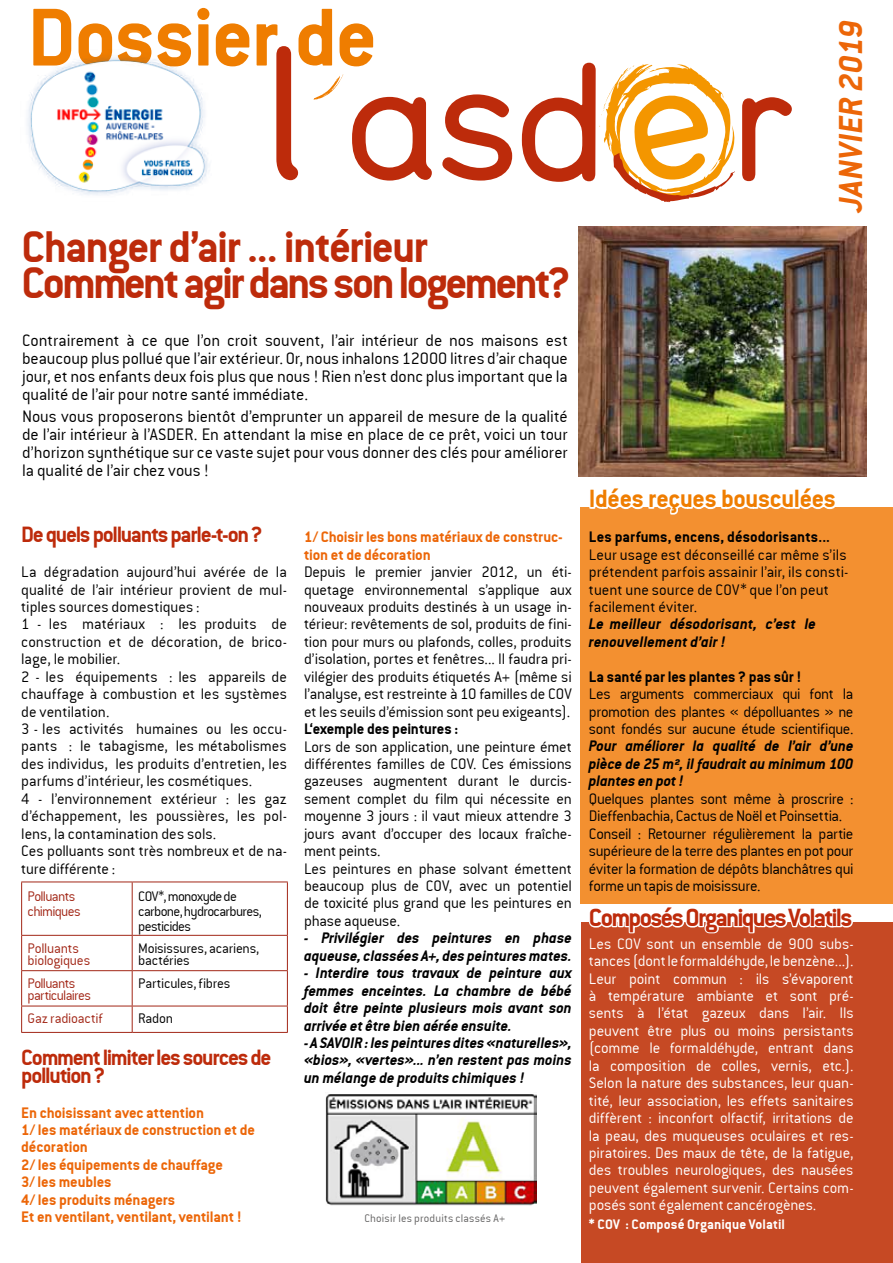
<style>
.page{position:relative;width:893px;height:1263px;background:#fff}
.page>*{position:absolute;margin:0;border:0;box-sizing:border-box;transform-origin:0 0}
.t1{font:90px "Conduit ITCTT Bold";letter-spacing:-.015em;color:#ef7d00}
.t2{font:48px/36px "Conduit ITCTT Bold";letter-spacing:-.05em;color:#bd2b0b}
.t3{font:italic 36px "Conduit ITCTT Bold";color:#ec6608}
.t4{font:27px "Conduit ITCTT Bold";letter-spacing:-.065em;color:#bd2b0b}
.t5{font:27px "Conduit ITCTT Bold";letter-spacing:-.01em;color:#ef7d00}
.t6{font:24px/17.4px "Conduit ITCTT Bold";letter-spacing:-.055em;color:#bd2b0b}
.t7{font:18px/18px "Conduit ITCTT Light";letter-spacing:-.005em;color:#000;text-align:justify}
.t8{font:16.5px/17.4px "Conduit ITCTT Light";letter-spacing:-.005em;color:#000}
.t9{font:16.5px/17.4px "Conduit ITCTT Light";letter-spacing:-.01em;color:#fff;text-align:justify}
.t10{font:italic 16.5px/17.4px "Conduit ITCTT Bold";letter-spacing:-.005em;color:#000;text-align:justify}
.t11{font:16.5px/17.4px "Conduit ITCTT Bold";letter-spacing:-.01em;color:#ec6608}
.t12{font:16.5px/17.4px "Conduit ITCTT Light";letter-spacing:-.025em;color:#000}
.t13{font:16.5px "Conduit ITCTT Bold";letter-spacing:-.005em;color:#000}
.t14{font:15px/12px "Conduit ITCTT Light";letter-spacing:-.02em;color:#000}
.t15{font:15px/15px "Conduit ITCTT Light";letter-spacing:-.045em;color:#000}
.t16{font:15px/15px "Conduit ITCTT Light";letter-spacing:-.035em;color:#a22717}
.t17{font:15px "Conduit ITCTT Bold";letter-spacing:.005em;color:#fff}
.t18{font:15px/12px "Conduit ITCTT Light";letter-spacing:-.015em;color:#a22717}
.t19{font:15px "Conduit ITCTT Light";letter-spacing:-.01em;color:#a22717}
.t20{font:12px "Conduit ITCTT Light";letter-spacing:.015em;color:#646363}
</style>
<div class="page">
<svg style="left:352px;top:97px;width:80px;height:84px"></svg>
<svg style="left:442px;top:94px;width:70px;height:87px"></svg>
<svg style="left:522px;top:63px;width:270px;height:140px"></svg>
<div style="left:581px;top:922px;width:312px;height:341px;background:#c64924"></div>
<div style="left:580px;top:507px;width:313px;height:397px;background:#f39030"></div>
<img style="left:27px;top:57px;width:183px;height:138px">
<svg style="left:313px;top:74px;width:30px;height:26px"></svg>
<svg style="left:276px;top:46px;width:22px;height:134px"></svg>
<hr style="left:132px;top:882px;width:1px;height:53px;background:#a22717">
<hr style="left:132px;top:936px;width:1px;height:34px;background:#a22717">
<hr style="left:132px;top:971px;width:1px;height:35px;background:#a22717">
<svg style="left:132px;top:1007px;width:1px;height:25px"></svg>
<hr style="left:21px;top:881px;width:111px;height:1px;background:#a22717">
<hr style="left:21px;top:882px;width:1px;height:53px;background:#a22717">
<hr style="left:132px;top:881px;width:156px;height:1px;background:#a22717">
<hr style="left:287px;top:882px;width:1px;height:53px;background:#a22717">
<hr style="left:21px;top:935px;width:111px;height:1px;background:#a22717">
<hr style="left:21px;top:936px;width:1px;height:34px;background:#a22717">
<hr style="left:132px;top:935px;width:156px;height:1px;background:#a22717">
<hr style="left:287px;top:936px;width:1px;height:34px;background:#a22717">
<hr style="left:21px;top:970px;width:111px;height:1px;background:#a22717">
<hr style="left:21px;top:971px;width:1px;height:35px;background:#a22717">
<hr style="left:132px;top:970px;width:156px;height:1px;background:#a22717">
<hr style="left:287px;top:971px;width:1px;height:35px;background:#a22717">
<hr style="left:21px;top:1006px;width:111px;height:1px;background:#a22717">
<svg style="left:21px;top:1006px;width:1px;height:26px"></svg>
<hr style="left:132px;top:1006px;width:156px;height:1px;background:#a22717">
<svg style="left:287px;top:1006px;width:1px;height:26px"></svg>
<hr style="left:21px;top:1032px;width:111px;height:1px;background:#a22717">
<hr style="left:132px;top:1032px;width:156px;height:1px;background:#a22717">
<img style="left:578px;top:226px;width:289px;height:250px">
<div style="left:589px;top:489px;width:6px;height:20px;border:3px solid #fff"></div>
<svg style="left:593px;top:489px;width:242px;height:26px"></svg>
<svg style="left:589px;top:922px;width:264px;height:12px"></svg>
<img style="left:325px;top:1094px;width:212px;height:111px">
<h1 class="t1" style="left:27px;top:-17px;width:351px">Dossier de</h1>
<h2 class="t2" style="left:22px;top:228px;width:550px">Changer d’air ... intérieur<br>Comment agir dans son logement?</h2>
<p class="t7" style="left:22px;top:331px;width:547px">Contrairement à ce que l’on croit souvent, l’air intérieur de nos maisons est beaucoup plus pollué que l’air extérieur. Or, nous inhalons 12000 litres d’air chaque jour, et nos enfants deux fois plus que nous ! Rien n’est donc plus important que la qualité de l’air pour notre santé immédiate.</p>
<p class="t7" style="left:22px;top:407px;width:547px">Nous vous proposerons bientôt d’emprunter un appareil de mesure de la qualité de l’air intérieur à l’ASDER. En attendant la mise en place de ce prêt, voici un tour d’horizon synthétique sur ce vaste sujet pour vous donner des clés pour améliorer la qualité de l’air chez vous !</p>
<h3 class="t6" style="left:21px;top:525px;width:243px">De quels polluants parle-t-on ?</h3>
<p class="t8" style="left:21px;top:563px;width:267px">La dégradation aujourd’hui avérée de la qualité de l’air intérieur provient de mul&shy;tiples sources domestiques :<br>1 - les matériaux : les produits de construction et de décoration, de brico&shy;lage, le mobilier.<br>2 - les équipements : les appareils de chauffage à combustion et les systèmes de ventilation.<br>3 - les activités humaines ou les occu&shy;pants : le tabagisme, les métabolismes des individus, les produits d’entretien, les parfums d’intérieur, les cosmétiques.<br>4 - l’environnement extérieur : les gaz d’échappement, les poussières, les pol&shy;lens, la contamination des sols.<br>Ces polluants sont très nombreux et de na&shy;ture différente :</p>
<p class="t16" style="left:28px;top:888px;width:55px">Polluants chimiques</p>
<p class="t15" style="left:138px;top:888px;width:125px">COV*, monoxyde de carbone, hydrocarbures, pesticides</p>
<p class="t18" style="left:28px;top:941px;width:64px">Polluants biologiques</p>
<p class="t14" style="left:138px;top:941px;width:123px">Moisissures, acariens, bactéries</p>
<p class="t16" style="left:28px;top:977px;width:65px;line-height:12px">Polluants particulaires</p>
<p class="t14" style="left:138px;top:977px;width:94px">Particules, fibres</p>
<p class="t19" style="left:28px;top:1010px;width:76px">Gaz radioactif</p>
<p class="t14" style="left:138px;top:1012px;width:36px">Radon</p>
<h3 class="t6" style="left:21px;top:1048px;width:252px">Comment limiter les sources de pollution ?</h3>
<p class="t11" style="left:21px;top:1103px;width:235px">En choisissant avec attention<br>1/ les matériaux de construction et de décoration<br>2/ les équipements de chauffage<br>3/ les meubles<br>4/ les produits ménagers<br>Et en ventilant, ventilant, ventilant !</p>
<p class="t11" style="left:304px;top:528px;width:260px">1/ Choisir les bons matériaux de construc&shy;tion et de décoration</p>
<p class="t8" style="left:304px;top:563px;width:269px;text-align:justify">Depuis le premier janvier 2012, un éti&shy;quetage environnemental s’applique aux nouveaux produits destinés à un usage in&shy;térieur: revêtements de sol, produits de fini&shy;tion pour murs ou plafonds, colles, produits d’isolation, portes et fenêtres... Il faudra pri&shy;vilégier des produits étiquetés A+ (même si l’analyse, est restreinte à 10 familles de COV et les seuils d’émission sont peu exigeants).</p>
<p class="t13" style="left:304px;top:719px;width:156px">L‘exemple des peintures :</p>
<p class="t8" style="left:304px;top:737px;width:269px">Lors de son application, une peinture émet différentes familles de COV. Ces émissions gazeuses augmentent durant le durcis&shy;sement complet du film qui nécessite en moyenne 3 jours : il vaut mieux attendre 3 jours avant d’occuper des locaux fraîche&shy;ment peints.<br>Les peintures en phase solvant émettent beaucoup plus de COV, avec un potentiel de toxicité plus grand que les peintures en phase aqueuse.</p>
<p class="t10" style="left:304px;top:929px;width:269px">- Privilégier des peintures en phase aqueuse, classées A+, des peintures mates.</p>
<p class="t10" style="left:304px;top:964px;width:269px">- Interdire tous travaux de peinture aux femmes enceintes. La chambre de bébé doit être peinte plusieurs mois avant son arrivée et être bien aérée ensuite.</p>
<p class="t10" style="left:304px;top:1034px;width:269px">- A SAVOIR : les peintures dites «naturelles», «bios», «vertes»... n’en restent pas moins un mélange de produits chimiques !</p>
<p class="t20" style="left:364px;top:1211px;width:142px">Choisir les produits classés A+</p>
<h3 class="t3" style="left:829px;top:214px;width:200px;rotate:-90deg">JANVIER 2019</h3>
<h3 class="t5" style="left:589px;top:483px;width:249px">Idées reçues bousculées</h3>
<p class="t13" style="left:589px;top:527px;width:243px">Les parfums, encens, désodorisants...</p>
<p class="t8" style="left:589px;top:545px;width:261px">Leur usage est déconseillé car même s’ils prétendent parfois assainir l’air, ils consti&shy;tuent une source de COV* que l’on peut facilement éviter.</p>
<p class="t10" style="left:589px;top:615px;width:229px">Le meilleur désodorisant, c’est le renouvellement d’air !</p>
<p class="t13" style="left:589px;top:667px;width:214px">La santé par les plantes ? pas sûr !</p>
<p class="t8" style="left:589px;top:685px;width:266px;text-align:justify">Les arguments commerciaux qui font la promotion des plantes « dépolluantes » ne sont fondés sur aucune étude scientifique.</p>
<p class="t10" style="left:589px;top:737px;width:266px">Pour améliorer la qualité de l’air d’une pièce de 25 m², il faudrait au minimum 100 plantes en pot !</p>
<p class="t12" style="left:589px;top:789px;width:266px">Quelques plantes sont même à proscrire :<br>Dieffenbachia, Cactus de Noël et Poinsettia.<br>Conseil : Retourner régulièrement la partie supérieure de la terre des plantes en pot pour éviter la formation de dépôts blanchâtres qui forme un tapis de moisissure.</p>
<h3 class="t4" style="left:589px;top:901px;width:265px">Composés Organiques Volatils</h3>
<p class="t9" style="left:589px;top:934px;width:266px">Les COV sont un ensemble de 900 subs&shy;tances (dont le formaldéhyde, le benzène...).<br>Leur point commun : ils s’évaporent à température ambiante et sont pré&shy;sents à l’état gazeux dans l’air. Ils peuvent être plus ou moins persistants (comme le formaldéhyde, entrant dans la composition de colles, vernis, etc.).<br>Selon la nature des substances, leur quan&shy;tité, leur association, les effets sanitaires diffèrent : inconfort olfactif, irritations de la peau, des muqueuses oculaires et res&shy;piratoires. Des maux de tête, de la fatigue, des troubles neurologiques, des nausées peuvent également survenir. Certains com&shy;posés sont également cancérogènes.</p>
<p class="t17" style="left:589px;top:1215px;width:198px">* COV : Composé Organique Volatil</p>
</div>
